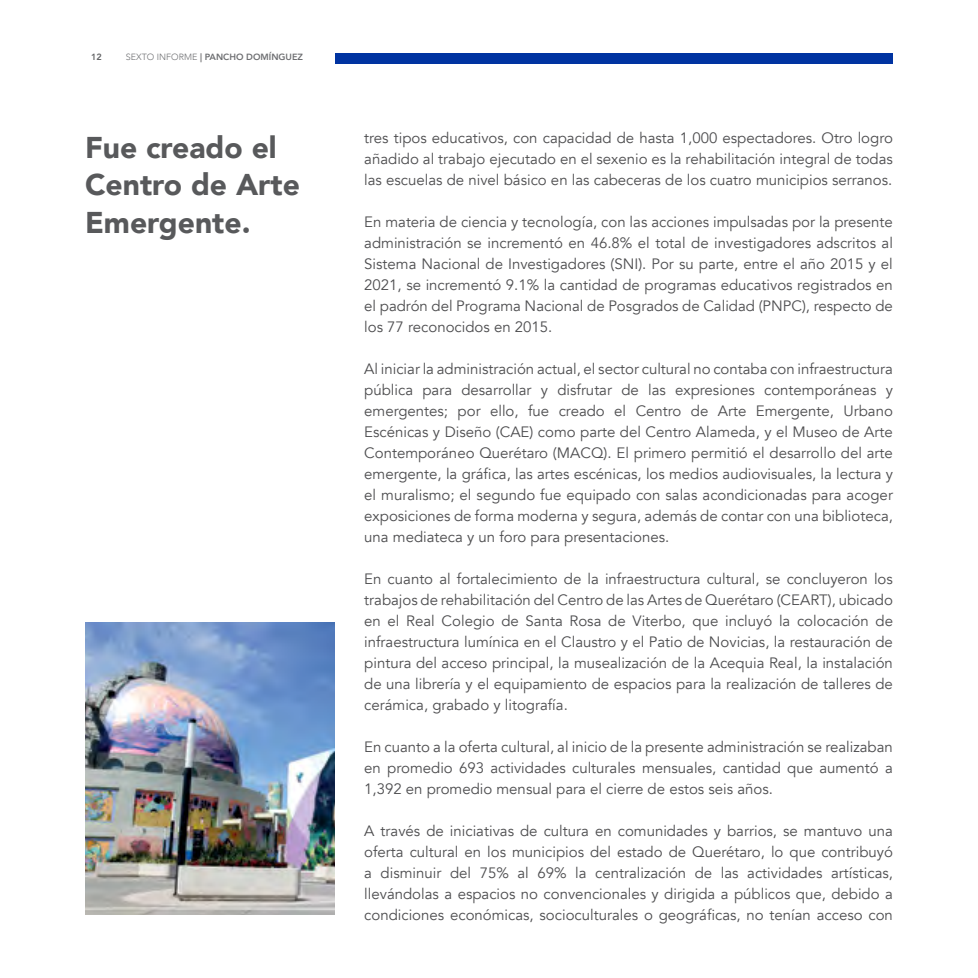
<style>
.page{position:relative;width:978px;height:978px;background:#fff}
.page>*{position:absolute;margin:0;border:0;box-sizing:border-box;transform-origin:0 0}
.t1{font:900 30px/37.5px "Avenir";color:#58595b}
.t2{font:15px/21px "Avenir";color:#4d4d4f;text-align:justify}
.t3{font:800 9px "Avenir";color:#6d6e71}
.t4{font:800 9px "Avenir";color:#636466}
.s1{font-weight:300}
</style>
<div class="page">
<div style="left:335px;top:53px;width:558px;height:11px;background:#0033a1"></div>
<img style="left:85px;top:623px;width:249px;height:291px">
<p class="t4" style="left:91px;top:50px;width:12px">12</p>
<p class="t3" style="left:126px;top:50px;width:179px"><span class="s1">SEXTO INFORME</span> | PANCHO DOMÍNGUEZ</p>
<h1 class="t1" style="left:85px;top:128px;width:216px">Fue creado el<br>Centro de Arte<br>Emergente.</h1>
<p class="t2" style="left:364px;top:127px;width:530px">tres tipos educativos, con capacidad de hasta 1,000 espectadores. Otro logro añadido al trabajo ejecutado en el sexenio es la rehabilitación integral de todas las escuelas de nivel básico en las cabeceras de los cuatro municipios serranos.</p>
<p class="t2" style="left:364px;top:211px;width:530px">En materia de ciencia y tecnología, con las acciones impulsadas por la presente administración se incrementó en 46.8% el total de investigadores adscritos al Sistema Nacional de Investigadores (SNI). Por su parte, entre el año 2015 y el 2021, se incrementó 9.1% la cantidad de programas educativos registrados en el padrón del Programa Nacional de Posgrados de Calidad (PNPC), respecto de los 77 reconocidos en 2015.</p>
<p class="t2" style="left:364px;top:358px;width:530px">Al iniciar la administración actual, el sector cultural no contaba con infraestructura pública para desarrollar y disfrutar de las expresiones contemporáneas y emergentes; por ello, fue creado el Centro de Arte Emergente, Urbano Escénicas y Diseño (CAE) como parte del Centro Alameda, y el Museo de Arte Contemporáneo Querétaro (MACQ). El primero permitió el desarrollo del arte emergente, la gráfica, las artes escénicas, los medios audiovisuales, la lectura y el muralismo; el segundo fue equipado con salas acondicionadas para acoger exposiciones de forma moderna y segura, además de contar con una biblioteca, una mediateca y un foro para presentaciones.</p>
<p class="t2" style="left:364px;top:568px;width:530px">En cuanto al fortalecimiento de la infraestructura cultural, se concluyeron los trabajos de rehabilitación del Centro de las Artes de Querétaro (CEART), ubicado en el Real Colegio de Santa Rosa de Viterbo, que incluyó la colocación de infraestructura lumínica en el Claustro y el Patio de Novicias, la restauración de pintura del acceso principal, la musealización de la Acequia Real, la instalación de una librería y el equipamiento de espacios para la realización de talleres de cerámica, grabado y litografía.</p>
<p class="t2" style="left:364px;top:736px;width:530px">En cuanto a la oferta cultural, al inicio de la presente administración se realizaban en promedio 693 actividades culturales mensuales, cantidad que aumentó a 1,392 en promedio mensual para el cierre de estos seis años.</p>
<p class="t2" style="left:364px;top:820px;width:530px">A través de iniciativas de cultura en comunidades y barrios, se mantuvo una oferta cultural en los municipios del estado de Querétaro, lo que contribuyó a disminuir del 75% al 69% la centralización de las actividades artísticas, llevándolas a espacios no convencionales y dirigida a públicos que, debido a condiciones económicas, socioculturales o geográficas, no tenían acceso con</p>
</div>
